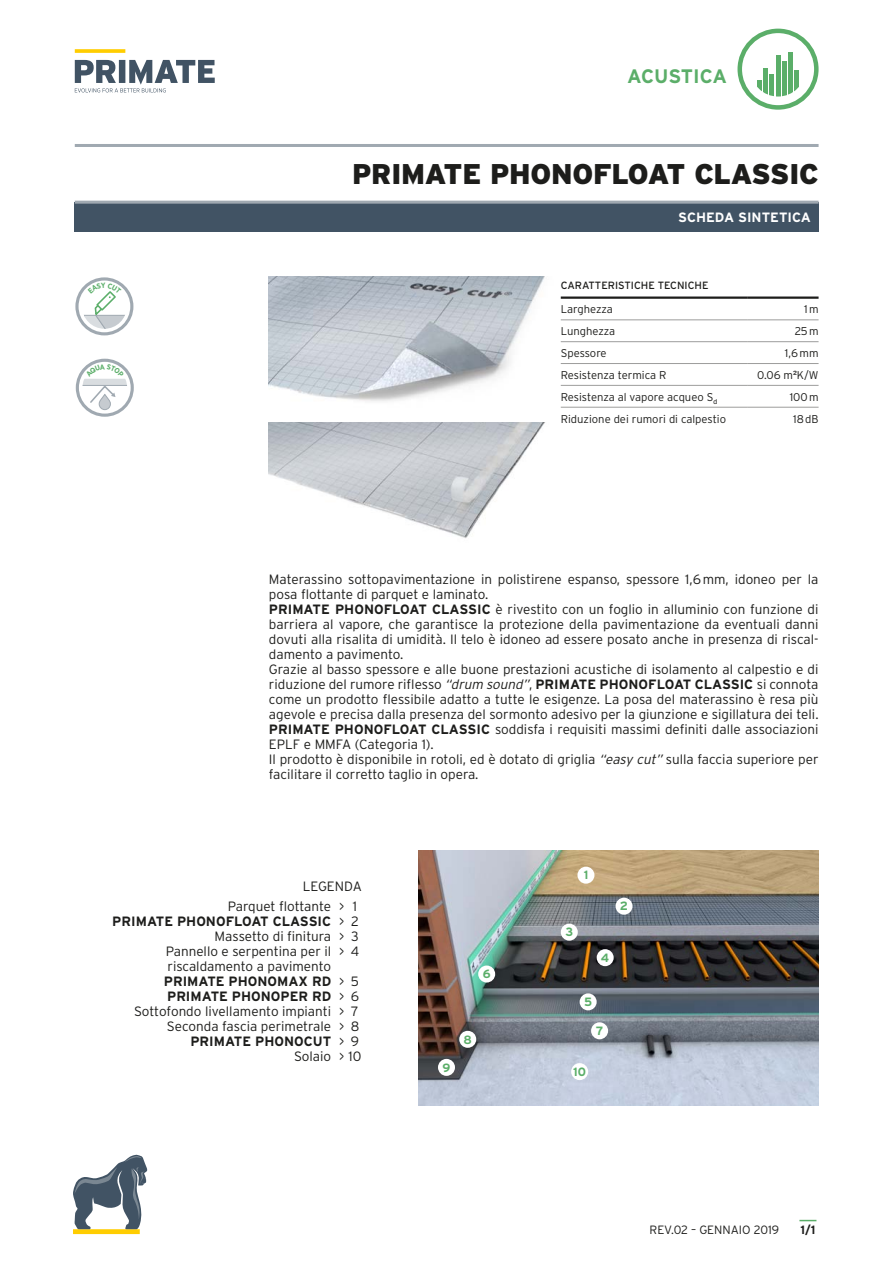
<style>
.page{position:relative;width:893px;height:1263px;background:#fff}
.page>*{position:absolute;margin:0;border:0;box-sizing:border-box;transform-origin:0 0}
.t1{font:900 28.5px "Interstate";letter-spacing:-.01em;color:#1d1d1b}
.t2{font:700 19.5px "Interstate";letter-spacing:-.01em;color:#5bae69}
.t3{font:300 13.5px/15px "Interstate";color:#1d1d1b}
.t4{font:700 13.5px/15px "Interstate";color:#1d1d1b}
.t5{font:700 13.5px "Interstate";color:#fff}
.t6{font:300 12px "Interstate";color:#1d1d1b}
.t7{font:700 12px "Interstate";color:#5bae69}
.t8{font:700 12px "Interstate";color:#1d1d1b}
.t9{font:300 11.25px "Interstate";color:#1d1d1b}
.t10{font:10.5px "Interstate";color:#1d1d1b}
.s1{font-family:"Arial";font-weight:400}
.s2{font-weight:700}
.s3{font-style:italic}
</style>
<div class="page">
<div style="left:74px;top:202px;width:745px;height:30px;background:#415364"></div>
<hr style="left:75px;top:201px;width:744px;height:3px;background:#a0a9b1">
<hr style="left:75px;top:144px;width:744px;height:3px;background:#a0a9b1">
<svg style="left:75px;top:49px;width:50px;height:4px"></svg>
<svg style="left:75px;top:60px;width:140px;height:32px"></svg>
<div style="left:737px;top:29px;width:82px;height:81px;border:4px solid #5bae69;border-radius:50%"></div>
<svg style="left:757px;top:80px;width:5px;height:11px"></svg>
<div style="left:763px;top:69px;width:5px;height:28px;background:#5bae69"></div>
<hr style="left:770px;top:74px;width:4px;height:23px;background:#5bae69">
<hr style="left:776px;top:55px;width:4px;height:42px;background:#5bae69">
<hr style="left:782px;top:61px;width:4px;height:36px;background:#5bae69">
<div style="left:788px;top:53px;width:5px;height:44px;background:#5bae69"></div>
<svg style="left:794px;top:70px;width:5px;height:22px"></svg>
<img style="left:269px;top:276px;width:276px;height:147px">
<img style="left:269px;top:423px;width:276px;height:115px">
<img style="left:419px;top:850px;width:400px;height:256px">
<div style="left:577px;top:867px;width:17px;height:17px;background:#fff;border-radius:50%"></div>
<div style="left:615px;top:898px;width:17px;height:17px;background:#fff;border-radius:50%"></div>
<div style="left:561px;top:924px;width:17px;height:17px;background:#fff;border-radius:50%"></div>
<div style="left:597px;top:949px;width:17px;height:17px;background:#fff;border-radius:50%"></div>
<div style="left:580px;top:993px;width:17px;height:17px;background:#fff;border-radius:50%"></div>
<div style="left:591px;top:1022px;width:17px;height:17px;background:#fff;border-radius:50%"></div>
<div style="left:571px;top:1063px;width:17px;height:17px;background:#fff;border-radius:50%"></div>
<div style="left:459px;top:1031px;width:17px;height:17px;background:#fff;border-radius:50%"></div>
<div style="left:438px;top:1059px;width:17px;height:17px;background:#fff;border-radius:50%"></div>
<div style="left:478px;top:965px;width:17px;height:17px;background:#fff;border-radius:50%"></div>
<div style="left:76px;top:359px;width:58px;height:58px;border:3px solid #a0a9b1;border-radius:50%"></div>
<div style="left:75px;top:277px;width:58px;height:58px;border:3px solid #a0a9b1;border-radius:50%"></div>
<hr style="left:561px;top:296px;width:187px;height:3px;background:#1d1d1b">
<hr style="left:748px;top:296px;width:71px;height:3px;background:#1d1d1b">
<hr style="left:561px;top:319px;width:187px;height:1px;background:#9d9d9c">
<hr style="left:748px;top:319px;width:71px;height:1px;background:#9d9d9c">
<hr style="left:561px;top:341px;width:187px;height:1px;background:#9d9d9c">
<hr style="left:748px;top:341px;width:71px;height:1px;background:#9d9d9c">
<hr style="left:561px;top:363px;width:187px;height:1px;background:#9d9d9c">
<hr style="left:748px;top:363px;width:71px;height:1px;background:#9d9d9c">
<hr style="left:561px;top:385px;width:187px;height:1px;background:#9d9d9c">
<hr style="left:748px;top:385px;width:71px;height:1px;background:#9d9d9c">
<hr style="left:561px;top:407px;width:187px;height:1px;background:#9d9d9c">
<hr style="left:748px;top:407px;width:71px;height:1px;background:#9d9d9c">
<div style="left:73px;top:1229px;width:67px;height:5px;background:#ffcd00"></div>
<svg style="left:73px;top:1154px;width:75px;height:75px"></svg>
<svg style="left:799px;top:1220px;width:17px;height:1px"></svg>
<svg style="left:82px;top:364px;width:45px;height:46px"></svg>
<svg style="left:83px;top:283px;width:44px;height:46px"></svg>
<h2 class="t2" style="left:627px;top:65px;width:102px">ACUSTICA</h2>
<h1 class="t1" style="left:352px;top:157px;width:468px">PRIMATE PHONOFLOAT CLASSIC</h1>
<p class="t5" style="left:678px;top:210px;width:134px">SCHEDA SINTETICA</p>
<p class="t10" style="left:561px;top:280px;width:149px">CARATTERISTICHE TECNICHE</p>
<p class="t9" style="left:561px;top:303px;width:54px">Larghezza</p>
<p class="t9" style="left:804px;top:303px;width:16px">1m</p>
<p class="t9" style="left:561px;top:325px;width:56px">Lunghezza</p>
<p class="t9" style="left:795px;top:325px;width:25px">25m</p>
<p class="t9" style="left:561px;top:347px;width:47px">Spessore</p>
<p class="t9" style="left:785px;top:347px;width:35px">1,6mm</p>
<p class="t9" style="left:561px;top:369px;width:107px">Resistenza termica R</p>
<p class="t9" style="left:757px;top:369px;width:63px">0.06 m<span class="s1">²</span>K/W</p>
<p class="t9" style="left:561px;top:391px;width:158px">Resistenza al vapore acqueo S<sub>d</sub></p>
<p class="t9" style="left:790px;top:390px;width:30px">100m</p>
<p class="t9" style="left:561px;top:412px;width:167px">Riduzione dei rumori di calpestio</p>
<p class="t9" style="left:793px;top:412px;width:27px">18dB</p>
<p class="t3" style="left:269px;top:571px;width:551px">Materassino sottopavimentazione in polistirene espanso, spessore 1,6mm, idoneo per la posa flottante di parquet e laminato.<br><span class="s2">PRIMATE PHONOFLOAT CLASSIC</span> è rivestito con un foglio in alluminio con funzione di barriera al vapore, che garantisce la protezione della pavimentazione da eventuali danni dovuti alla risalita di umidità. Il telo è idoneo ad essere posato anche in presenza di riscal&shy;damento a pavimento.<br>Grazie al basso spessore e alle buone prestazioni acustiche di isolamento al calpestio e di riduzione del rumore riflesso <span class="s3">“drum sound”</span>, <span class="s2">PRIMATE PHONOFLOAT CLASSIC</span> si connota come un prodotto flessibile adatto a tutte le esigenze. La posa del materassino è resa più agevole e precisa dalla presenza del sormonto adesivo per la giunzione e sigillatura dei teli.<br><span class="s2">PRIMATE PHONOFLOAT CLASSIC</span> soddisfa i requisiti massimi definiti dalle associazioni EPLF e MMFA (Categoria 1).<br>Il prodotto è disponibile in rotoli, ed è dotato di griglia <span class="s3">“easy cut”</span> sulla faccia superiore per facilitare il corretto taglio in opera.</p>
<p class="t3" style="left:228px;top:877px;width:136px;line-height:19.4px;text-indent:75px">LEGENDA<br>Parquet flottante</p>
<p class="t4" style="left:112px;top:913px;width:220px">PRIMATE PHONOFLOAT CLASSIC</p>
<p class="t3" style="left:166px;top:928px;width:167px;text-align:justify;text-indent:49px">Massetto di finitura Pannello e serpentina per il riscaldamento a pavimento</p>
<p class="t4" style="left:164px;top:973px;width:169px">PRIMATE PHONOMAX RD<br>PRIMATE PHONOPER RD</p>
<p class="t3" style="left:134px;top:1003px;width:199px;text-align:right">Sottofondo livellamento impianti<br>Seconda fascia perimetrale</p>
<p class="t4" style="left:190px;top:1033px;width:142px">PRIMATE PHONOCUT</p>
<p class="t3" style="left:294px;top:1048px;width:39px">Solaio</p>
<p class="t3" style="left:351px;top:898px;width:10px">1<br>2<br>3<br>4</p>
<p class="t3" style="left:351px;top:973px;width:10px;text-align:justify">5<br>6<br>7<br>8<br>9</p>
<p class="t3" style="left:339px;top:898px;width:7px;text-align:justify">&gt; &gt; &gt; &gt;</p>
<p class="t3" style="left:339px;top:973px;width:24px">&gt;<br>&gt;<br>&gt;<br>&gt;<br>&gt; &gt;10</p>
<p class="t7" style="left:483px;top:967px;width:9px">6</p>
<p class="t7" style="left:442px;top:1061px;width:9px">9</p>
<p class="t7" style="left:464px;top:1032px;width:10px">8</p>
<p class="t7" style="left:584px;top:868px;width:6px">1</p>
<p class="t7" style="left:565px;top:925px;width:9px">3</p>
<p class="t7" style="left:620px;top:899px;width:10px">2</p>
<p class="t7" style="left:601px;top:951px;width:10px">4</p>
<p class="t7" style="left:584px;top:995px;width:10px">5</p>
<p class="t7" style="left:596px;top:1024px;width:9px">7</p>
<p class="t7" style="left:573px;top:1065px;width:14px">10</p>
<p class="t6" style="left:649px;top:1223px;width:131px">REV.02 – GENNAIO 2019</p>
<p class="t8" style="left:801px;top:1223px;width:16px">1/1</p>
</div>
